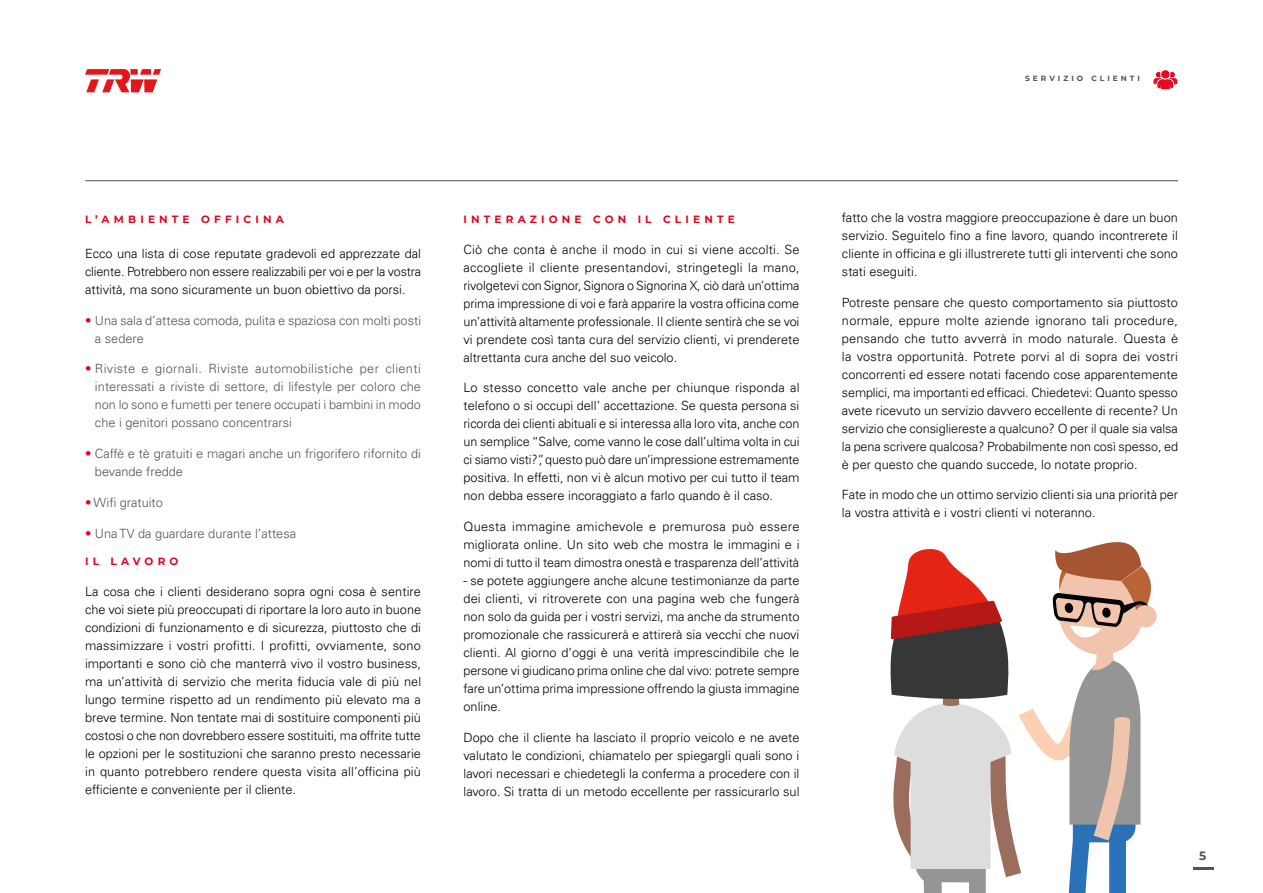
<style>
.page{position:relative;width:1263px;height:893px;background:#fff}
.page>*{position:absolute;margin:0;border:0;box-sizing:border-box;transform-origin:0 0}
.t1{font:300 12.75px/18px "Univers LT Pro 45";color:#000;text-align:justify}
.t2{font:300 12.75px/18px "Univers LT Pro 45";color:#4f535e}
.t3{font:700 12px "Montserrat";color:#4f535e}
.t4{font:700 10.5px "Montserrat";letter-spacing:.4em;color:#e30520}
.t5{font:700 7.5px "Montserrat";letter-spacing:.4em;color:#4f535e}
.s1{color:#e30520}
</style>
<div class="page">
<svg style="left:1153px;top:70px;width:24px;height:19px"></svg>
<svg style="left:85px;top:69px;width:76px;height:23px"></svg>
<hr style="left:1194px;top:867px;width:20px;height:2px;background:#4f535e">
<hr style="left:85px;top:180px;width:1093px;height:1px;background:#4f535e">
<svg style="left:890px;top:542px;width:267px;height:351px"></svg>
<p class="t5" style="left:1025px;top:73px;width:116px">SERVIZIO CLIENTI</p>
<p class="t4" style="left:85px;top:211px;width:200px">L’AMBIENTE OFFICINA</p>
<p class="t1" style="left:85px;top:244px;width:338px">Ecco una lista di cose reputate gradevoli ed apprezzate dal cliente. Potrebbero non essere realizzabili per voi e per la vostra attività, ma sono sicuramente un buon obiettivo da porsi.</p>
<p class="t2" style="left:95px;top:311px;width:328px;text-indent:-10px"><span class="s1">•</span> Una sala d’attesa comoda, pulita e spaziosa con molti posti a sedere</p>
<p class="t2" style="left:95px;top:359px;width:328px;text-align:justify;text-indent:-10px"><span class="s1">•</span> Riviste e giornali. Riviste automobilistiche per clienti interessati a riviste di settore, di lifestyle per coloro che non lo sono e fumetti per tenere occupati i bambini in modo che i genitori possano concentrarsi</p>
<p class="t2" style="left:95px;top:444px;width:327px;text-indent:-10px"><span class="s1">•</span> Caffè e tè gratuiti e magari anche un frigorifero rifornito di bevande fredde</p>
<p class="t2" style="left:85px;top:493px;width:79px"><span class="s1">•</span> Wifi gratuito</p>
<p class="t2" style="left:85px;top:524px;width:213px"><span class="s1">•</span> Una TV da guardare durante l’attesa</p>
<p class="t4" style="left:85px;top:554px;width:95px">IL LAVORO</p>
<p class="t1" style="left:85px;top:582px;width:338px">La cosa che i clienti desiderano sopra ogni cosa è sentire che voi siete più preoccupati di riportare la loro auto in buone condizioni di funzionamento e di sicurezza, piuttosto che di massimizzare i vostri profitti. I profitti, ovviamente, sono importanti e sono ciò che manterrà vivo il vostro business, ma un’attività di servizio che merita fiducia vale di più nel lungo termine rispetto ad un rendimento più elevato ma a breve termine. Non tentate mai di sostituire componenti più costosi o che non dovrebbero essere sostituiti, ma offrite tutte le opzioni per le sostituzioni che saranno presto necessarie in quanto potrebbero rendere questa visita all’officina più efficiente e conveniente per il cliente.</p>
<p class="t4" style="left:463px;top:211px;width:273px">INTERAZIONE CON IL CLIENTE</p>
<p class="t1" style="left:463px;top:240px;width:338px">Ciò che conta è anche il modo in cui si viene accolti. Se accogliete il cliente presentandovi, stringetegli la mano, rivolgetevi con Signor, Signora o Signorina X, ciò darà un’ottima prima impressione di voi e farà apparire la vostra officina come un’attività altamente professionale. Il cliente sentirà che se voi vi prendete così tanta cura del servizio clienti, vi prenderete altrettanta cura anche del suo veicolo.</p>
<p class="t1" style="left:463px;top:378px;width:338px">Lo stesso concetto vale anche per chiunque risponda al telefono o si occupi dell’ accettazione. Se questa persona si ricorda dei clienti abituali e si interessa alla loro vita, anche con un semplice “Salve, come vanno le cose dall’ultima volta in cui ci siamo visti?”, questo può dare un’impressione estremamente positiva. In effetti, non vi è alcun motivo per cui tutto il team non debba essere incoraggiato a farlo quando è il caso.</p>
<p class="t1" style="left:463px;top:517px;width:338px">Questa immagine amichevole e premurosa può essere migliorata online. Un sito web che mostra le immagini e i nomi di tutto il team dimostra onestà e trasparenza dell’attività</p>
<p class="t1" style="left:463px;top:571px;width:338px">- se potete aggiungere anche alcune testimonianze da parte dei clienti, vi ritroverete con una pagina web che fungerà non solo da guida per i vostri servizi, ma anche da strumento promozionale che rassicurerà e attirerà sia vecchi che nuovi clienti. Al giorno d’oggi è una verità imprescindibile che le persone vi giudicano prima online che dal vivo: potrete sempre fare un’ottima prima impressione offrendo la giusta immagine online.</p>
<p class="t1" style="left:463px;top:728px;width:337px">Dopo che il cliente ha lasciato il proprio veicolo e ne avete valutato le condizioni, chiamatelo per spiegargli quali sono i lavori necessari e chiedetegli la conferma a procedere con il lavoro. Si tratta di un metodo eccellente per rassicurarlo sul</p>
<p class="t1" style="left:842px;top:208px;width:337px">fatto che la vostra maggiore preoccupazione è dare un buon servizio. Seguitelo fino a fine lavoro, quando incontrerete il cliente in officina e gli illustrerete tutti gli interventi che sono stati eseguiti.</p>
<p class="t1" style="left:842px;top:293px;width:338px">Potreste pensare che questo comportamento sia piuttosto normale, eppure molte aziende ignorano tali procedure, pensando che tutto avverrà in modo naturale. Questa è la vostra opportunità. Potrete porvi al di sopra dei vostri concorrenti ed essere notati facendo cose apparentemente semplici, ma importanti ed efficaci. Chiedetevi: Quanto spesso avete ricevuto un servizio davvero eccellente di recente? Un servizio che consigliereste a qualcuno? O per il quale sia valsa la pena scrivere qualcosa? Probabilmente non così spesso, ed è per questo che quando succede, lo notate proprio.</p>
<p class="t1" style="left:842px;top:485px;width:338px">Fate in modo che un ottimo servizio clienti sia una priorità per la vostra attività e i vostri clienti vi noteranno.</p>
<p class="t3" style="left:1199px;top:847px;width:9px">5</p>
</div>
